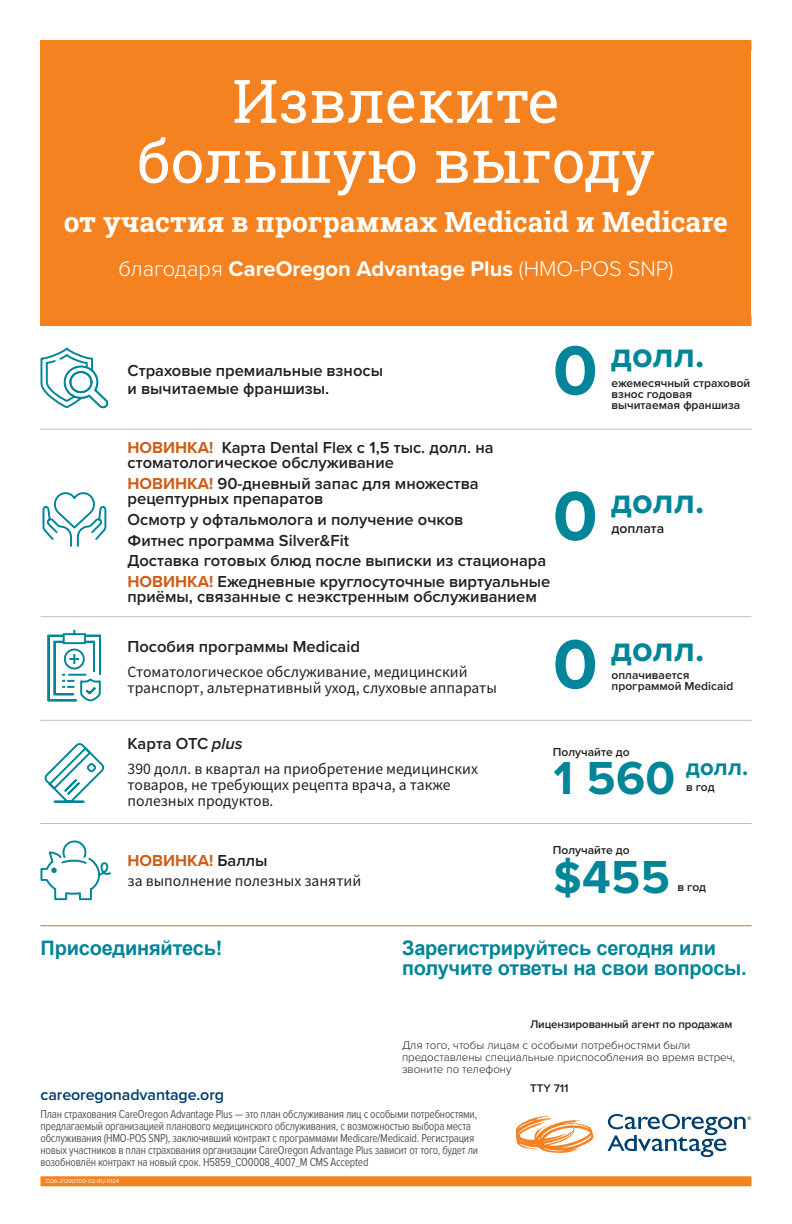
<style>
.page{position:relative;width:792px;height:1224px;background:#fff}
.page>*{position:absolute;margin:0;border:0;box-sizing:border-box;transform-origin:0 0}
.t1{font:700 72px "Proxima Nova";color:#008599}
.Subheads1{font:60px/60px "Roboto Slab";color:#fff;text-align:center}
.t2{font:700 48px "Proxima Nova";color:#008599}
.t3{font:700 36px "Proxima Nova";letter-spacing:.01em;color:#008599}
.Subheads1-2{font:700 28px "Roboto Slab";color:#fff}
.t4{font:700 24px "Proxima Nova";color:#008599}
.Subheads1-3{font:700 22px "Proxima Nova";color:#fff}
.t5{font:700 20px/20px "Arial";letter-spacing:-.01em;color:#008599}
.bold_text{font:600 16.5px/15px "Proxima Nova";color:#231f20}
.bold_text-2{font:700 16.5px "Proxima Nova";color:#ce5e19}
.t6{font:600 16px "Proxima Nova";letter-spacing:-.005em;color:#003d6a}
.text{font:14px/16px "Noto Sans CJ Ktc";color:#231f20}
.bold_text-3{font:600 14px "Proxima Nova";color:#231f20}
.t7{font:12px/12px "Proxima Nova Cond";letter-spacing:-.02em;color:#57585a;scale:.95 1}
.bold_text-4{font:600 12px/11px "Proxima Nova";color:#231f20}
.t8{font:300 11.5px/12px "Proxima Nova";letter-spacing:-.005em;color:#231f20}
.t9{font:600 11.5px "Proxima Nova";letter-spacing:-.01em;color:#231f20}
.Body{font:6px "Proxima Nova";color:#fff}
.s1{font-weight:300}
.s2{font-weight:700;color:#ce5e19}
.s3{font-size:72px}
.s4{font-style:italic}
.s5{font-weight:600;color:#231f20}
.s6{font-size:48px}
.s7{font-size:46px}
</style>
<div class="page">
<svg style="left:516px;top:1116px;width:77px;height:37px"></svg>
<svg style="left:608px;top:1114px;width:143px;height:43px"></svg>
<hr style="left:40px;top:429px;width:712px;height:1px;background:#bcbdc0">
<div style="left:40px;top:1176px;width:712px;height:10px;background:#f58220"></div>
<hr style="left:40px;top:616px;width:712px;height:1px;background:#bcbdc0">
<hr style="left:40px;top:720px;width:712px;height:1px;background:#bcbdc0">
<hr style="left:40px;top:823px;width:712px;height:1px;background:#bcbdc0">
<hr style="left:40px;top:925px;width:712px;height:1px;background:#f58220">
<div style="left:40px;top:40px;width:712px;height:286px;background:#f58220"></div>
<svg style="left:44px;top:743px;width:61px;height:60px"></svg>
<svg style="left:47px;top:629px;width:55px;height:73px"></svg>
<svg style="left:42px;top:492px;width:65px;height:55px"></svg>
<svg style="left:40px;top:840px;width:71px;height:61px"></svg>
<svg style="left:40px;top:347px;width:69px;height:62px"></svg>
<div style="left:69px;top:371px;width:23px;height:22px;border:2px solid #008599;border-radius:50%"></div>
<p class="Subheads1" style="left:136px;top:70px;width:521px">Извлеките большую выгоду</p>
<p class="Subheads1-2" style="left:64px;top:202px;width:666px">от участия в программах Medicaid и Medicare</p>
<p class="Subheads1-3" style="left:119px;top:252px;width:556px"><span class="s1">благодаря</span> CareOregon Advantage Plus <span class="s1">(HMO-POS SNP)</span></p>
<p class="bold_text" style="left:128px;top:361px;width:257px;line-height:18px">Страховые премиальные взносы и вычитаемые франшизы.</p>
<p class="t1" style="left:553px;top:317px;width:46px">0</p>
<p class="t3" style="left:611px;top:329px;width:95px">долл.</p>
<p class="bold_text-4" style="left:612px;top:377px;width:140px">ежемесячный страховой взнос годовая</p>
<p class="bold_text-4" style="left:612px;top:399px;width:130px">вычитаемая франшиза</p>
<p class="bold_text" style="left:128px;top:440px;width:367px"><span class="s2">НОВИНКА!</span> Карта Dental Flex с 1,5 тыс. долл. на стоматологическое обслуживание</p>
<p class="bold_text" style="left:128px;top:476px;width:352px"><span class="s2">НОВИНКА!</span> 90-дневный запас для множества рецептурных препаратов</p>
<p class="bold_text" style="left:128px;top:511px;width:337px">Осмотр у офтальмолога и получение очков</p>
<p class="bold_text" style="left:128px;top:532px;width:223px">Фитнес программа Silver&amp;Fit</p>
<p class="bold_text" style="left:128px;top:553px;width:420px">Доставка готовых блюд после выписки из стационара</p>
<p class="bold_text" style="left:128px;top:574px;width:424px"><span class="s2">НОВИНКА!</span> Ежедневные круглосуточные виртуальные приёмы, связанные с неэкстренным обслуживанием</p>
<p class="bold_text" style="left:128px;top:639px;width:234px">Пособия программы Medicaid</p>
<p class="text" style="left:128px;top:664px;width:371px">Стоматологическое обслуживание, медицинский транспорт, альтернативный уход, слуховые аппараты</p>
<p class="t3" style="left:553px;top:474px;width:153px"><span class="s3">0</span> долл.</p>
<p class="bold_text-3" style="left:611px;top:517px;width:54px">доплата</p>
<p class="t3" style="left:553px;top:622px;width:153px"><span class="s3">0</span> долл.</p>
<p class="bold_text-4" style="left:612px;top:670px;width:123px">оплачивается программой Medicaid</p>
<p class="bold_text" style="left:128px;top:735px;width:117px">Карта OTC <span class="s4">plus</span></p>
<p class="text" style="left:128px;top:761px;width:352px">390 долл. в квартал на приобретение медицинских товаров, не требующих рецепта врача, а также полезных продуктов.</p>
<p class="bold_text-2" style="left:128px;top:848px;width:141px">НОВИНКА! <span class="s5">Баллы</span></p>
<p class="text" style="left:128px;top:874px;width:235px">за выполнение полезных занятий</p>
<p class="bold_text-4" style="left:553px;top:746px;width:78px">Получайте до</p>
<p class="t4" style="left:553px;top:749px;width:196px"><span class="s6">1 560</span> долл.</p>
<p class="bold_text-4" style="left:686px;top:782px;width:30px">в год</p>
<p class="bold_text-4" style="left:553px;top:844px;width:78px">Получайте до</p>
<p class="t2" style="left:553px;top:841px;width:118px"><span class="s7">$</span>455</p>
<p class="bold_text-4" style="left:678px;top:881px;width:30px">в год</p>
<p class="t5" style="left:40px;top:939px;width:184px">Присоединяйтесь!</p>
<p class="t6" style="left:40px;top:1082px;width:185px">careoregonadvantage.org</p>
<p class="t5" style="left:402px;top:939px;width:346px">Зарегистрируйтесь сегодня или получите ответы на свои вопросы.</p>
<p class="t9" style="left:530px;top:1016px;width:204px">Лицензированный агент по продажам</p>
<p class="t8" style="left:402px;top:1039px;width:335px">Для того, чтобы лицам с особыми потребностями были предоставлены специальные приспособления во время встреч, звоните по телефону</p>
<p class="t9" style="left:530px;top:1080px;width:40px">TTY 711</p>
<p class="t7" style="left:40px;top:1107px;width:462px">План страхования CareOregon Advantage Plus — это план обслуживания лиц с особыми потребностями, предлагаемый организацией планового медицинского обслуживания, с возможностью выбора места обслуживания (HMO-POS SNP), заключивший контракт с программами Medicare/Medicaid. Регистрация новых участников в план страхования организации CareOregon Advantage Plus зависит от того, будет ли возобновлён контракт на новый срок. H5859_CO0008_4007_M CMS Accepted</p>
<p class="Body" style="left:45px;top:1177px;width:75px">COA-21290700-02-RU-0124</p>
</div>
